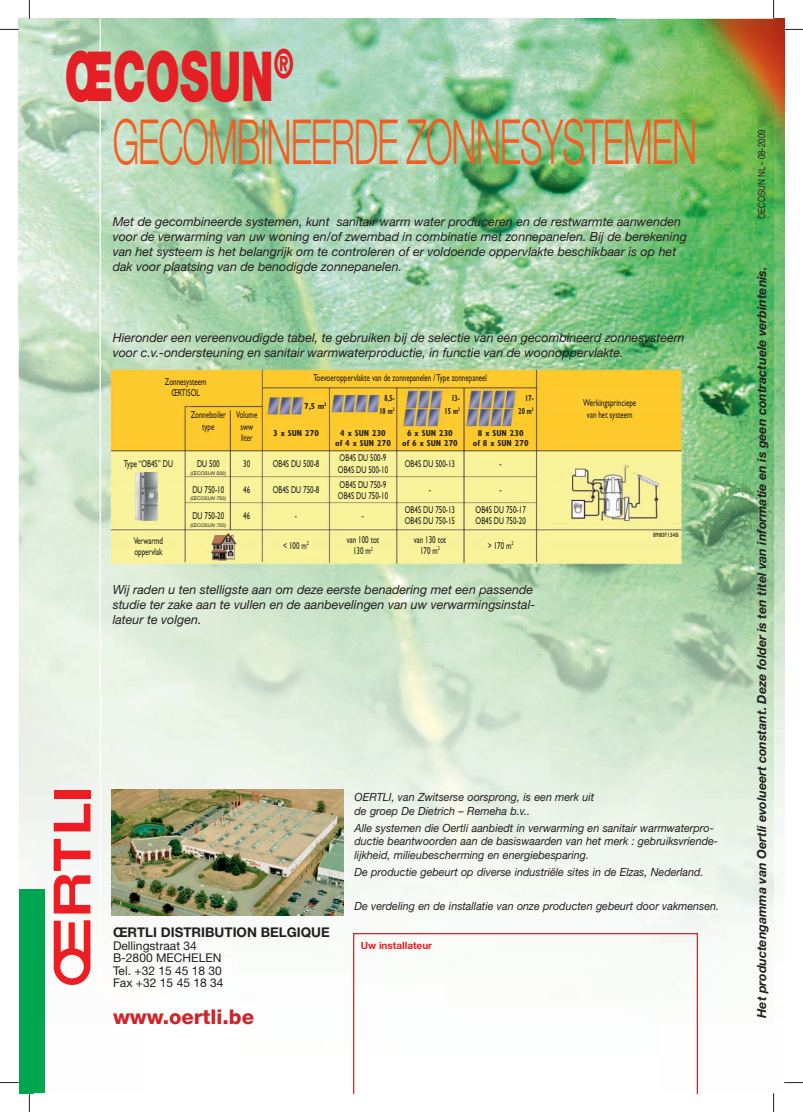
<style>
.page{position:relative;width:803px;height:1112px;background:#fff}
.page>*{position:absolute;margin:0;border:0;box-sizing:border-box;transform-origin:0 0}
.t1{font:900 69.12px "Helvetica Neue";color:#e41f25;scale:.62 1}
.t2{font:300 62.12px "Helvetica Neue";letter-spacing:-.03em;color:#f25d21;scale:.58 1}
.t3{font:800 20.25px "Helvetica Neue";color:#d1232a}
.t4{font:700 13.38px "Helvetica Neue";color:#231f20}
.t5{font:italic 12.5px/15px "Helvetica Neue";color:#231f20}
.t6{font:italic 700 12.5px "Helvetica Neue";color:#231f20}
.t7{font:12px/12.5px "Helvetica Neue";color:#231f20}
.t8{font:italic 11.25px/13.5px "Helvetica Neue";color:#231f20;scale:.96 1}
.t9{font:10px/11.2px "Gill Sans";color:#231f20;text-align:center;scale:.7 1}
.t10{font:10px "Helvetica Neue";color:#231f20;scale:.8 1}
.t11{font:700 10px "Helvetica Neue";color:#e41f25}
.t12{font:700 condensed 8.75px/10.5px "Gill Sans";color:#231f20;text-align:center}
.t13{font:700 condensed 8.75px/13.8px "Gill Sans";color:#231f20;text-align:right;scale:.7 1}
.t14{font:700 condensed 8.75px "Gill Sans";color:#231f20;scale:.92 1}
.t15{font:6.25px "Gill Sans";color:#231f20;scale:.9 1}
.t16{font:italic 5px "Helvetica Neue";color:#231f20}
</style>
<div class="page">
<img style="left:19px;top:19px;width:596px;height:312px">
<img style="left:615px;top:19px;width:159px;height:357px">
<img style="left:19px;top:331px;width:127px;height:761px">
<img style="left:146px;top:331px;width:469px;height:36px">
<img style="left:658px;top:376px;width:116px;height:567px">
<img style="left:146px;top:567px;width:512px;height:364px">
<hr style="left:100px;top:19px;width:1px;height:1073px;background:#fff">
<img style="left:112px;top:789px;width:232px;height:126px">
<svg style="left:353px;top:932px;width:345px;height:160px"></svg>
<img style="left:107px;top:367px;width:579px;height:200px">
<svg style="left:54px;top:838px;width:36px;height:75px"></svg>
<svg style="left:54px;top:803px;width:36px;height:28px"></svg>
<div style="left:54px;top:790px;width:36px;height:8px;background:#ee1d23"></div>
<svg style="left:54px;top:920px;width:36px;height:64px"></svg>
<div style="left:30px;top:888px;width:14px;height:194px;background:#00a54f"></div>
<div style="left:19px;top:888px;width:15px;height:194px;background:#00a54f"></div>
<div style="left:30px;top:1011px;width:14px;height:81px;background:#00a54f"></div>
<div style="left:19px;top:904px;width:15px;height:188px;background:#00a54f"></div>
<img style="left:774px;top:19px;width:10px;height:873px">
<svg style="left:0;top:29px;width:19px;height:1px"></svg>
<svg style="left:784px;top:29px;width:19px;height:1px"></svg>
<svg style="left:0;top:1082px;width:19px;height:1px"></svg>
<svg style="left:784px;top:1082px;width:19px;height:1px"></svg>
<svg style="left:29px;top:0;width:1px;height:19px"></svg>
<svg style="left:29px;top:1092px;width:1px;height:19px"></svg>
<svg style="left:773px;top:0;width:1px;height:19px"></svg>
<svg style="left:773px;top:1093px;width:1px;height:18px"></svg>
<h1 class="t1" style="left:65px;top:52px;width:371px">ŒCOSUN<sup>®</sup></h1>
<h2 class="t2" style="left:113px;top:119px;width:1009px">GECOMBINEERDE ZONNESYSTEMEN</h2>
<p class="t5" style="left:113px;top:215px;width:576px">Met de gecombineerde systemen, kunt sanitair warm water produceren en de restwarmte aanwenden voor de verwarming van uw woning en/of zwembad in combinatie met zonnepanelen. Bij de berekening van het systeem is het belangrijk om te controleren of er voldoende oppervlakte beschikbaar is op het dak voor plaatsing van de benodigde zonnepanelen.</p>
<p class="t5" style="left:113px;top:331px;width:573px">Hieronder een vereenvoudigde tabel, te gebruiken bij de selectie van een gecombineerd zonnesysteem voor c.v.-ondersteuning en sanitair warmwaterproductie, in functie van de woonoppervlakte.</p>
<p class="t9" style="left:165px;top:377px;width:61px">Zonnesysteem<br>ŒRTISOL</p>
<p class="t9" style="left:124px;top:459px;width:72px">Type “OB4S” DU</p>
<p class="t9" style="left:134px;top:535px;width:44px;text-align:left">Verwarmd oppervlak</p>
<p class="t9" style="left:191px;top:410px;width:52px">Zonneboiler type</p>
<p class="t9" style="left:197px;top:459px;width:34px">DU 500</p>
<p class="t9" style="left:192px;top:485px;width:47px">DU 750-10</p>
<p class="t9" style="left:192px;top:511px;width:47px">DU 750-20</p>
<p class="t16" style="left:190px;top:471px;width:37px">(ŒCOSUN 500)</p>
<p class="t16" style="left:190px;top:496px;width:37px">(ŒCOSUN 750)</p>
<p class="t16" style="left:190px;top:523px;width:37px">(ŒCOSUN 750)</p>
<p class="t9" style="left:236px;top:410px;width:32px">Volume sww liter</p>
<p class="t9" style="left:243px;top:459px;width:12px">30</p>
<p class="t9" style="left:243px;top:485px;width:12px">46</p>
<p class="t9" style="left:243px;top:511px;width:12px">46</p>
<p class="t9" style="left:313px;top:373px;width:250px">Toevoeroppervlakte van de zonnepanelen / Type zonnepaneel</p>
<p class="t14" style="left:304px;top:403px;width:26px">7,5 m<sup>2</sup></p>
<p class="t13" style="left:379px;top:391px;width:23px;text-align:center">8,5-<br>10 m<sup>2</sup></p>
<p class="t13" style="left:445px;top:391px;width:23px">13-<br>15 m<sup>2</sup></p>
<p class="t13" style="left:518px;top:391px;width:23px">17-<br>20 m<sup>2</sup></p>
<p class="t12" style="left:273px;top:428px;width:47px">3 x SUN 270</p>
<p class="t12" style="left:335px;top:428px;width:57px">4 x SUN 230<br>of 4 x SUN 270</p>
<p class="t12" style="left:402px;top:428px;width:57px">6 x SUN 230<br>of 6 x SUN 270</p>
<p class="t12" style="left:473px;top:428px;width:57px">8 x SUN 230<br>of 8 x SUN 270</p>
<p class="t9" style="left:273px;top:459px;width:68px">OB4S DU 500-8</p>
<p class="t9" style="left:273px;top:485px;width:68px">OB4S DU 750-8</p>
<p class="t9" style="left:295px;top:511px;width:5px">-</p>
<p class="t9" style="left:283px;top:540px;width:39px">&lt; 100 m<sup>2</sup></p>
<p class="t9" style="left:338px;top:453px;width:73px;text-align:left">OB4S DU 500-9<br>OB4S DU 500-10</p>
<p class="t9" style="left:338px;top:479px;width:73px;text-align:left">OB4S DU 750-9<br>OB4S DU 750-10</p>
<p class="t9" style="left:362px;top:511px;width:5px">-</p>
<p class="t9" style="left:347px;top:534px;width:48px">van 100 tot<br>130 m<sup>2</sup></p>
<p class="t9" style="left:405px;top:459px;width:73px">OB4S DU 500-13</p>
<p class="t9" style="left:405px;top:481px;width:73px;line-height:19.9px">-<br>OB4S DU 750-13</p>
<p class="t9" style="left:405px;top:513px;width:73px;line-height:18.1px">OB4S DU 750-15 van 130 tot</p>
<p class="t9" style="left:420px;top:545px;width:30px">170 m<sup>2</sup></p>
<p class="t9" style="left:500px;top:459px;width:5px">-</p>
<p class="t9" style="left:476px;top:481px;width:73px;line-height:19.9px">-<br>OB4S DU 750-17</p>
<p class="t9" style="left:476px;top:516px;width:73px">OB4S DU 750-20</p>
<p class="t9" style="left:488px;top:540px;width:39px">&gt; 170 m<sup>2</sup></p>
<p class="t5" style="left:113px;top:583px;width:424px">Wij raden u ten stelligste aan om deze eerste benadering met een passende studie ter zake aan te vullen en de aanbevelingen van uw verwarmingsinstal&shy;lateur te volgen.</p>
<p class="t9" style="left:583px;top:398px;width:77px">Werkingsprinciepe van het systeem</p>
<p class="t15" style="left:653px;top:533px;width:30px">8980F134B</p>
<p class="t4" style="left:113px;top:927px;width:218px">ŒRTLI DISTRIBUTION BELGIQUE</p>
<p class="t7" style="left:113px;top:940px;width:112px">Dellingstraat 34<br>B-2800 MECHELEN<br>Tel. +32 15 45 18 30<br>Fax +32 15 45 18 34</p>
<h3 class="t3" style="left:113px;top:1009px;width:143px">www.oertli.be</h3>
<p class="t8" style="left:354px;top:791px;width:251px">OERTLI, van Zwitserse oorsprong, is een merk uit de groep De Dietrich – Remeha b.v..</p>
<p class="t8" style="left:354px;top:822px;width:380px">Alle systemen die Oertli aanbiedt in verwarming en sanitair warmwaterpro&shy;ductie beantwoorden aan de basiswaarden van het merk : gebruiksvriende&shy;lijkheid, milieubescherming en energiebesparing.</p>
<p class="t8" style="left:354px;top:866px;width:365px">De productie gebeurt op diverse industriële sites in de Elzas, Nederland.</p>
<p class="t8" style="left:354px;top:900px;width:381px">De verdeling en de installatie van onze producten gebeurt door vakmensen.</p>
<p class="t11" style="left:361px;top:941px;width:73px">Uw installateur</p>
<p class="t10" style="left:758px;top:219px;width:113px;rotate:-90deg">OECOSUN NL - 08-2009</p>
<p class="t6" style="left:757px;top:1017px;width:752px;rotate:-90deg">Het productengamma van Oertli evolueert constant. Deze folder is ten titel van informatie en is geen contractuele verbintenis.</p>
</div>
